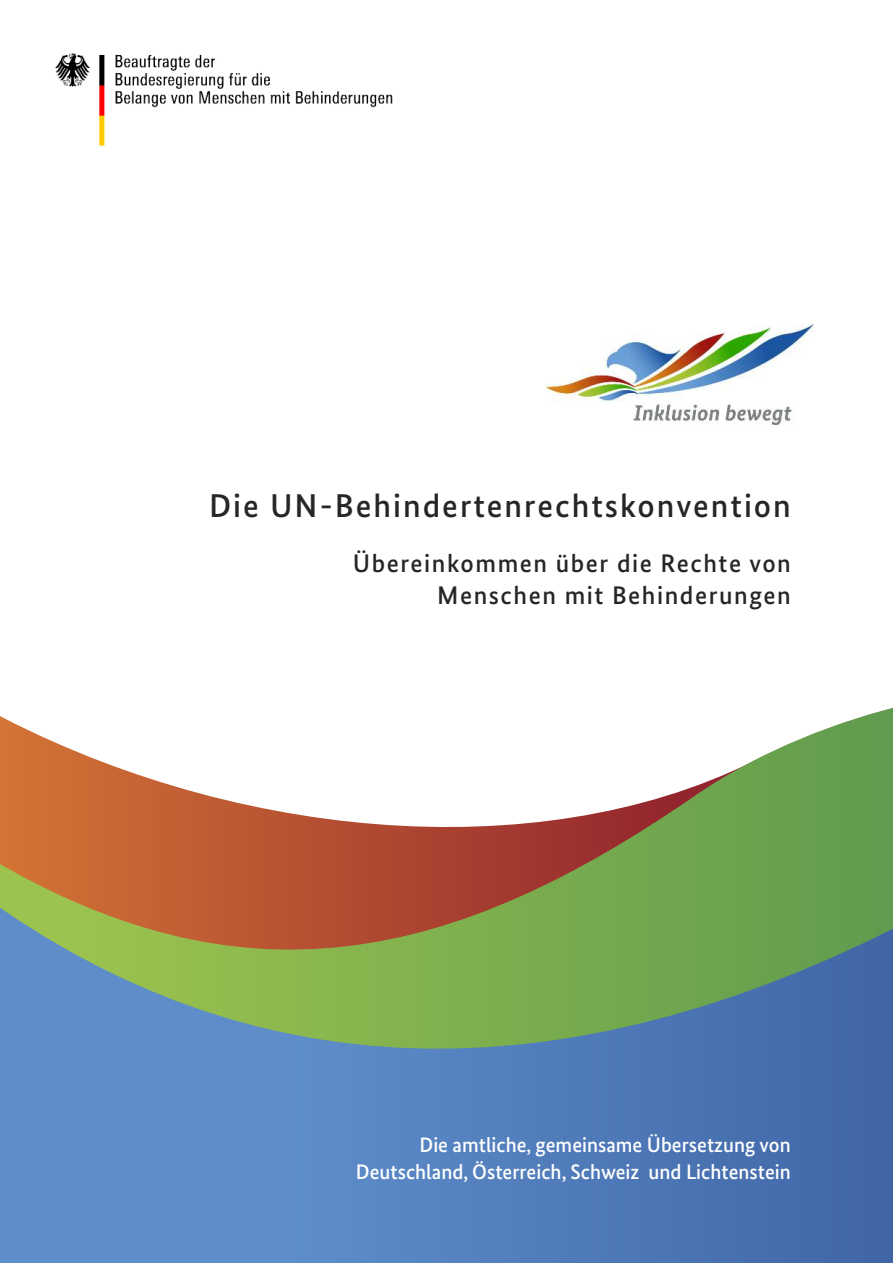
<style>
.page{position:relative;width:893px;height:1263px;background:#fff}
.page>*{position:absolute;margin:0;border:0;box-sizing:border-box;transform-origin:0 0}
.t1{font:500 33px "Bundes Sans";letter-spacing:.06em;color:#272526}
.t2{font:500 25.5px/31.5px "Bundes Sans";letter-spacing:.06em;color:#272526;text-align:right}
.t3{font:500 21px/27px "Bundes Sans";color:#fff;text-align:right}
</style>
<div class="page">
<svg style="left:0;top:708px;width:893px;height:187px"></svg>
<svg style="left:0;top:895px;width:893px;height:368px;background:#63889a"></svg>
<img style="left:55px;top:53px;width:338px;height:93px">
<img style="left:547px;top:325px;width:266px;height:100px">
<h1 class="t1" style="left:209px;top:493px;width:583px">Die UN-Behindertenrechtskonvention</h1>
<h1 class="t2" style="left:353px;top:550px;width:440px">Übereinkommen über die Rechte von<br>Menschen mit Behinderungen</h1>
<p class="t3" style="left:356px;top:1133px;width:436px">Die amtliche, gemeinsame Übersetzung von<br>Deutschland, Österreich, Schweiz und Lichtenstein</p>
</div>
